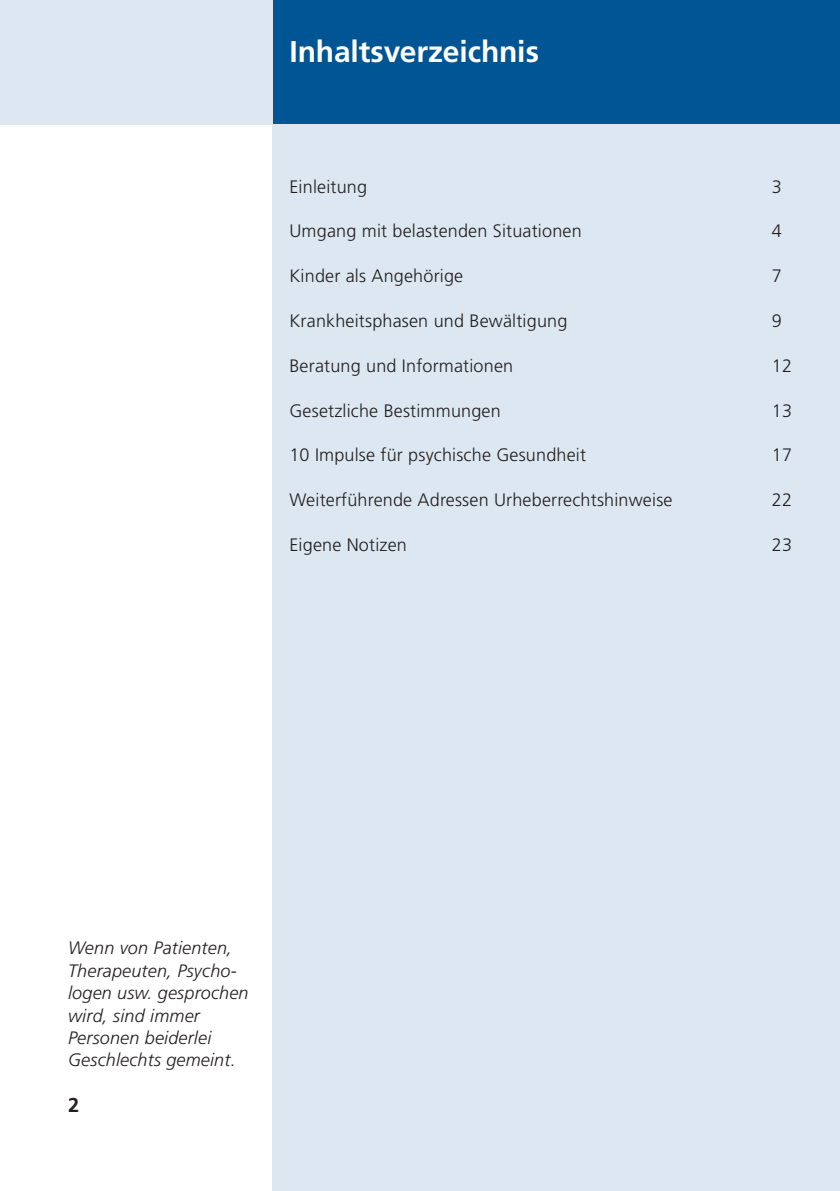
<style>
.page{position:relative;width:840px;height:1191px;background:#fff}
.page>*{position:absolute;margin:0;border:0;box-sizing:border-box;transform-origin:0 0}
.t1{font:700 30px "Frutiger LT Std";letter-spacing:-.005em;color:#fff}
.t2{font:700 20px "Frutiger LT Std";color:#231f20}
.t3{font:300 18px "Frutiger LT Std";letter-spacing:.01em;color:#231f20}
.t4{font:italic 300 18px/22.4px "Frutiger LT Std";letter-spacing:.01em;color:#231f20}
</style>
<div class="page">
<div style="left:272px;top:0;width:567px;height:125px;background:#005595"></div>
<div style="left:0;top:0;width:272px;height:125px;background:#dce7f1"></div>
<div style="left:272px;top:125px;width:567px;height:1066px;background:#dce7f1"></div>
<h1 class="t1" style="left:289px;top:34px;width:251px">Inhaltsverzeichnis</h1>
<p class="t3" style="left:289px;top:176px;width:79px">Einleitung</p>
<p class="t3" style="left:771px;top:176px;width:12px">3</p>
<p class="t3" style="left:289px;top:221px;width:293px">Umgang mit belastenden Situationen</p>
<p class="t3" style="left:771px;top:221px;width:12px">4</p>
<p class="t3" style="left:289px;top:266px;width:175px">Kinder als Angehörige</p>
<p class="t3" style="left:771px;top:266px;width:12px">7</p>
<p class="t3" style="left:289px;top:310px;width:279px">Krankheitsphasen und Bewältigung</p>
<p class="t3" style="left:771px;top:310px;width:12px">9</p>
<p class="t3" style="left:289px;top:355px;width:225px">Beratung und Informationen</p>
<p class="t3" style="left:771px;top:355px;width:22px">12</p>
<p class="t3" style="left:289px;top:400px;width:213px">Gesetzliche Bestimmungen</p>
<p class="t3" style="left:771px;top:400px;width:22px">13</p>
<p class="t3" style="left:289px;top:445px;width:298px">10 Impulse für psychische Gesundheit</p>
<p class="t3" style="left:771px;top:445px;width:22px">17</p>
<p class="t3" style="left:289px;top:490px;width:384px">Weiterführende Adressen Urheberrechtshinweise</p>
<p class="t3" style="left:771px;top:490px;width:22px">22</p>
<p class="t3" style="left:289px;top:534px;width:119px">Eigene Notizen</p>
<p class="t3" style="left:771px;top:534px;width:22px">23</p>
<p class="t4" style="left:68px;top:937px;width:182px">Wenn von Patienten,<br>Therapeuten, Psycho&shy;logen usw. gesprochen wird, sind immer<br>Personen beiderlei<br>Geschlechts gemeint.</p>
<p class="t2" style="left:68px;top:1093px;width:13px">2</p>
</div>
